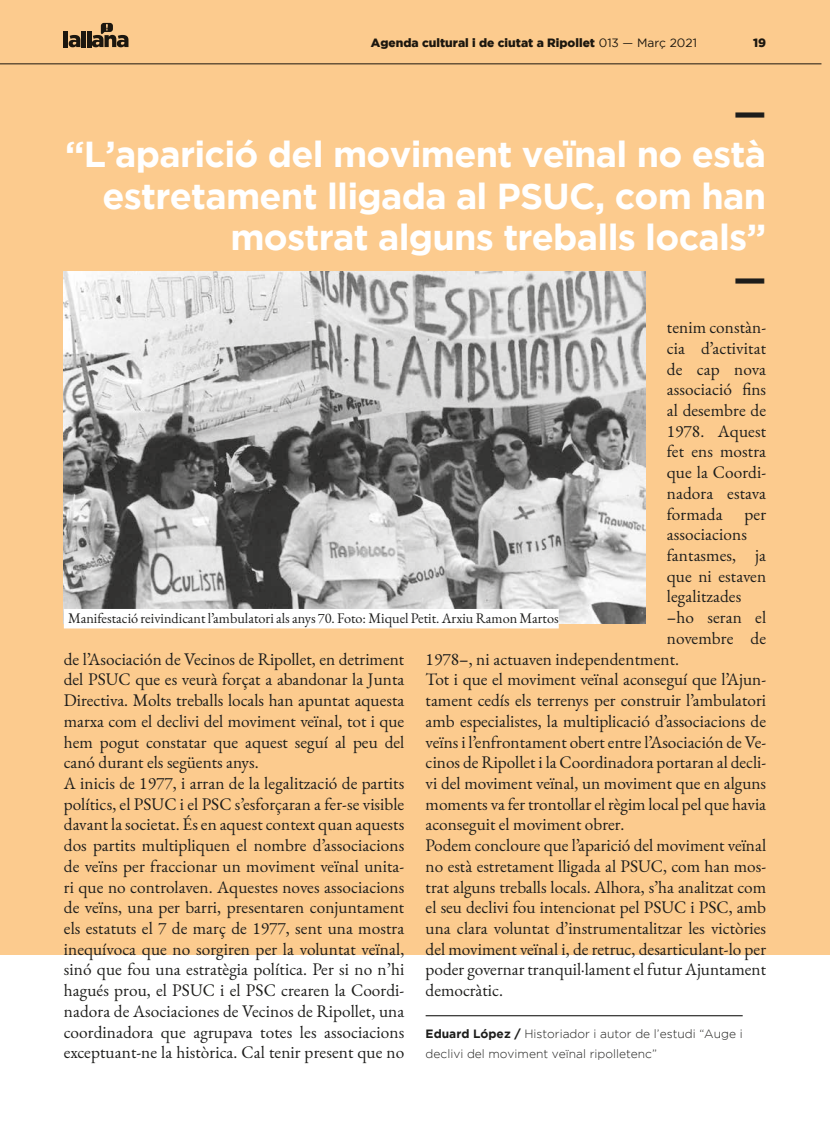
<style>
.page{position:relative;width:830px;height:1132px;background:#fff}
.page>*{position:absolute;margin:0;border:0;box-sizing:border-box;transform-origin:0 0}
.t1{font:700 36px/41.4px "Gotham";letter-spacing:-.02em;color:#fff;text-align:right}
.t2{font:700 36px "Gotham";color:#1d1d1b}
.t3{font:17.25px/20.7px "EB Garamond";color:#1d1d1b}
.t4{font:14.25px "EB Garamond";color:#1d1d1b}
.t5{font:300 12px/20.7px "Gotham";color:#1d1d1b}
.t6{font:900 12px "Gotham";color:#1d1d1b}
.s1{font-weight:400}
.s2{font-weight:700}
</style>
<div class="page">
<div style="left:0;top:0;width:829px;height:954px;background:#fccb8e"></div>
<img style="left:64px;top:271px;width:581px;height:352px">
<div style="left:64px;top:608px;width:494px;height:20px;background:#fff"></div>
<hr style="left:425px;top:1014px;width:317px;height:1px;background:#1d1d1b">
<p class="t6" style="left:370px;top:36px;width:327px">Agenda cultural i de ciutat a Ripollet <span class="s1">013 — Març 2021</span></p>
<p class="t6" style="left:752px;top:36px;width:15px">19</p>
<h1 class="t2" style="left:733px;top:92px;width:34px">—</h1>
<h1 class="t1" style="left:65px;top:133px;width:702px">“L’aparició del moviment veïnal no està estretament lligada al PSUC, com han mostrat alguns treballs locals”</h1>
<h1 class="t2" style="left:733px;top:258px;width:34px">—</h1>
<p class="t3" style="left:666px;top:317px;width:101px;text-align:justify">tenim constàn&shy;cia d’activitat de cap nova associació fins al desembre de 1978. Aquest fet ens mostra que la Coordi&shy;nadora estava formada</p>
<p class="t3" style="left:666px;top:503px;width:101px;text-indent:78px">per associacions fantasmes, ja que ni estaven legalitzades –ho seran el novembre de</p>
<p class="t4" style="left:68px;top:609px;width:492px">Manifestació reivindicant l’ambulatori als anys 70. Foto: Miquel Petit. Arxiu Ramon Martos</p>
<p class="t3" style="left:425px;top:648px;width:342px">1978–, ni actuaven independentment.<br>Tot i que el moviment veïnal aconseguí que l’Ajun&shy;tament cedís els terrenys per construir l’ambulatori amb especialistes, la multiplicació d’associacions de veïns i l’enfrontament obert entre l’Asociación de Ve&shy;cinos de Ripollet i la Coordinadora portaran al decli&shy;vi del moviment veïnal, un moviment que en alguns moments va fer trontollar el règim local pel que havia aconseguit el moviment obrer.<br>Podem concloure que l’aparició del moviment veïnal no està estretament lligada al PSUC, com han mos&shy;trat alguns treballs locals. Alhora, s’ha analitzat com el seu declivi fou intencionat pel PSUC i PSC, amb una clara voluntat d’instrumentalitzar les victòries del moviment veïnal i, de retruc, desarticulant-lo per poder governar tranquil·lament el futur Ajuntament democràtic.</p>
<p class="t5" style="left:425px;top:1022px;width:318px"><span class="s2">Eduard López /</span> Historiador i autor de l’estudi “Auge i declivi del moviment veïnal ripolletenc”</p>
<p class="t3" style="left:64px;top:648px;width:342px">de l’Asociación de Vecinos de Ripollet, en detriment del PSUC que es veurà forçat a abandonar la Junta Directiva. Molts treballs locals han apuntat aquesta marxa com el declivi del moviment veïnal, tot i que hem pogut constatar que aquest seguí al peu del canó durant els següents anys.<br>A inicis de 1977, i arran de la legalització de partits polítics, el PSUC i el PSC s’esforçaran a fer-se visible davant la societat. És en aquest context quan aquests dos partits multipliquen el nombre d’associacions de veïns per fraccionar un moviment veïnal unita&shy;ri que no controlaven. Aquestes noves associacions de veïns, una per barri, presentaren conjuntament els estatuts el 7 de març de 1977, sent una mostra inequívoca que no sorgiren per la voluntat veïnal, sinó que fou una estratègia política. Per si no n’hi hagués prou, el PSUC i el PSC crearen la Coordi&shy;nadora de Asociaciones de Vecinos de Ripollet, una coordinadora que agrupava totes les associacions exceptuant-ne la històrica. Cal tenir present que no</p>
</div>
